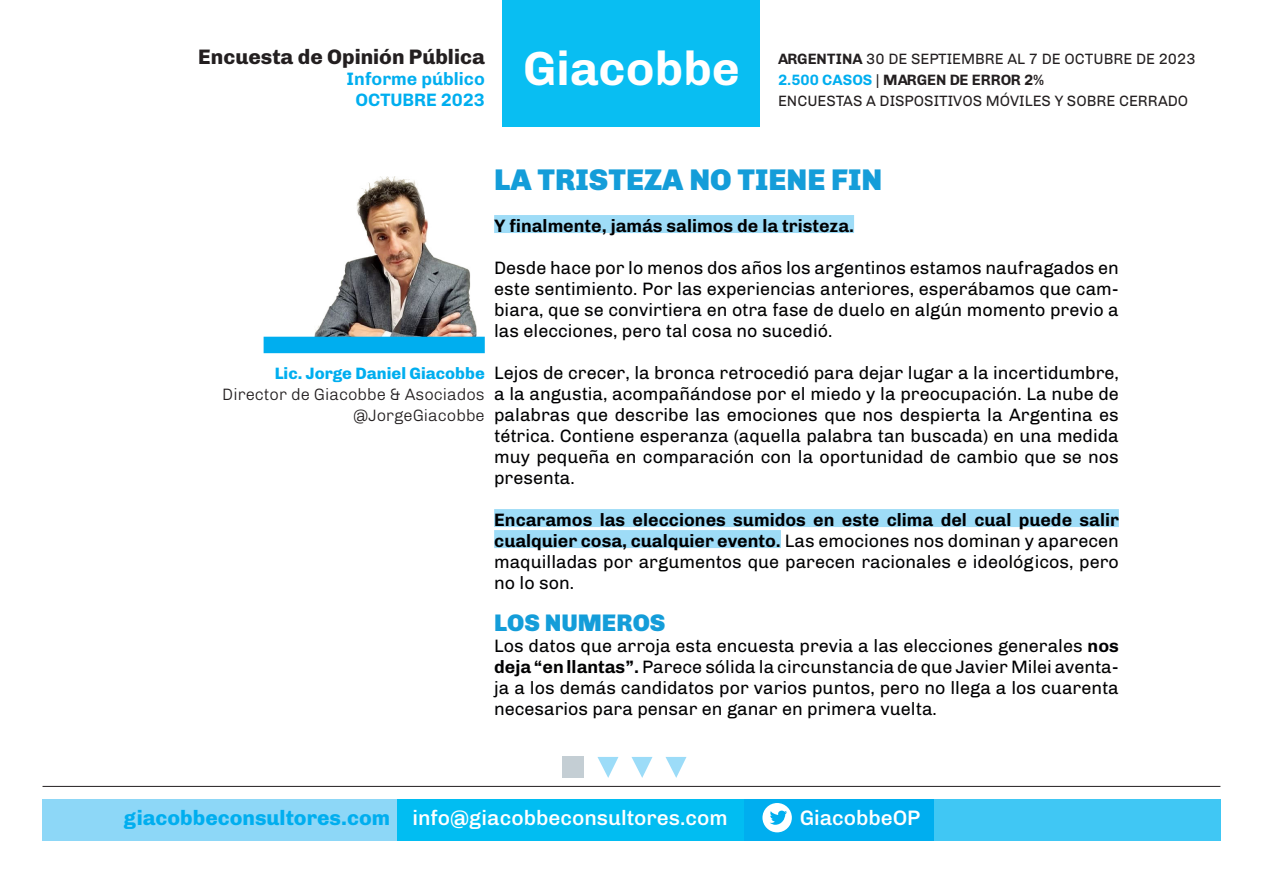
<style>
.page{position:relative;width:1263px;height:893px;background:#fff}
.page>*{position:absolute;margin:0;border:0;box-sizing:border-box;transform-origin:0 0}
.t1{font:700 48px "Chivo";color:#fff}
.t2{font:900 30px "Chivo";color:#149dd9}
.t3{font:900 24px "Chivo";color:#149dd9}
.t4{font:500 21px "Chivo";color:#fff}
.t5{font:800 21px "Chivo";color:#231f20}
.t6{font:18px/21px "Chivo";color:#000002;text-align:justify}
.t7{font:700 18px "Chivo";color:#000002}
.t8{font:700 18px/21px "Chivo";color:#00aeef;text-align:center}
.t9{font:300 16.5px "Chivo";color:#231f20}
.t10{font:800 16.5px "Chivo";color:#00aeef}
.t11{font:15px/21px "Chivo";color:#231f20}
.s1{font-weight:700}
.s2{font-weight:700;color:#00aeef}
.s3{font-weight:800;color:#00aeef}
</style>
<div class="page">
<div style="left:43px;top:799px;width:1177px;height:42px;background:#00aeef"></div>
<div style="left:43px;top:799px;width:358px;height:42px;background:#8dd7f7"></div>
<div style="left:934px;top:799px;width:286px;height:42px;background:#40c7f4"></div>
<div style="left:398px;top:799px;width:346px;height:42px;background:#01bdf2"></div>
<div style="left:762px;top:803px;width:30px;height:29px;background:#fff;border-radius:50%"></div>
<svg style="left:770px;top:811px;width:17px;height:14px"></svg>
<div style="left:503px;top:0;width:257px;height:127px;background:#09bef2"></div>
<hr style="left:43px;top:786px;width:1177px;height:1px;background:#231f20">
<img style="left:315px;top:176px;width:161px;height:161px">
<div style="left:264px;top:337px;width:221px;height:16px;background:#00aeef"></div>
<div style="left:494px;top:215px;width:360px;height:18px;background:#9edcf7"></div>
<div style="left:494px;top:509px;width:625px;height:18px;background:#9edcf7"></div>
<div style="left:494px;top:530px;width:287px;height:18px;background:#9edcf7"></div>
<div style="left:562px;top:757px;width:21px;height:21px;background:#c4ced4"></div>
<svg style="left:597px;top:757px;width:21px;height:21px"></svg>
<svg style="left:631px;top:757px;width:21px;height:21px"></svg>
<svg style="left:665px;top:757px;width:21px;height:21px"></svg>
<p class="t5" style="left:198px;top:40px;width:288px">Encuesta de Opinión Pública</p>
<p class="t8" style="left:346px;top:67px;width:140px">Informe público<br>OCTUBRE 2023</p>
<h1 class="t1" style="left:523px;top:31px;width:218px">Giacobbe</h1>
<p class="t11" style="left:778px;top:47px;width:419px"><span class="s1">ARGENTINA</span> 30 DE SEPTIEMBRE AL 7 DE OCTUBRE DE 2023<br><span class="s2">2.500 CASOS</span> | <span class="s1">MARGEN DE ERROR 2%<br></span>ENCUESTAS A DISPOSITIVOS MÓVILES Y SOBRE CERRADO</p>
<p class="t2" style="left:494px;top:155px;width:390px">LA TRISTEZA NO TIENE FIN</p>
<p class="t10" style="left:275px;top:360px;width:211px">Lic. Jorge Daniel Giacobbe</p>
<p class="t9" style="left:222px;top:382px;width:264px">Director de Giacobbe &amp; Asociados</p>
<p class="t9" style="left:354px;top:403px;width:133px">@JorgeGiacobbe</p>
<p class="t7" style="left:494px;top:211px;width:361px">Y finalmente, jamás salimos de la tristeza.</p>
<p class="t6" style="left:494px;top:256px;width:626px">Desde hace por lo menos dos años los argentinos estamos naufragados en este sentimiento. Por las experiencias anteriores, esperábamos que cam&shy;biara, que se convirtiera en otra fase de duelo en algún momento previo a las elecciones, pero tal cosa no sucedió.</p>
<p class="t6" style="left:494px;top:361px;width:626px">Lejos de crecer, la bronca retrocedió para dejar lugar a la incertidumbre, a la angustia, acompañándose por el miedo y la preocupación. La nube de palabras que describe las emociones que nos despierta la Argentina es tétrica. Contiene esperanza (aquella palabra tan buscada) en una medida muy pequeña en comparación con la oportunidad de cambio que se nos presenta.</p>
<p class="t6" style="left:494px;top:508px;width:626px"><span class="s1">Encaramos las elecciones sumidos en este clima del cual puede salir cualquier cosa, cualquier evento.</span> Las emociones nos dominan y aparecen maquilladas por argumentos que parecen racionales e ideológicos, pero no lo son.</p>
<p class="t3" style="left:494px;top:603px;width:173px">LOS NUMEROS</p>
<p class="t6" style="left:494px;top:634px;width:626px">Los datos que arroja esta encuesta previa a las elecciones generales <span class="s1">nos deja “en llantas”.</span> Parece sólida la circunstancia de que Javier Milei aventa&shy;ja a los demás candidatos por varios puntos, pero no llega a los cuarenta necesarios para pensar en ganar en primera vuelta.</p>
<p class="t4" style="left:124px;top:801px;width:605px"><span class="s3">giacobbeconsultores.com</span> info@giacobbeconsultores.com</p>
<p class="t4" style="left:800px;top:801px;width:122px">GiacobbeOP</p>
</div>
